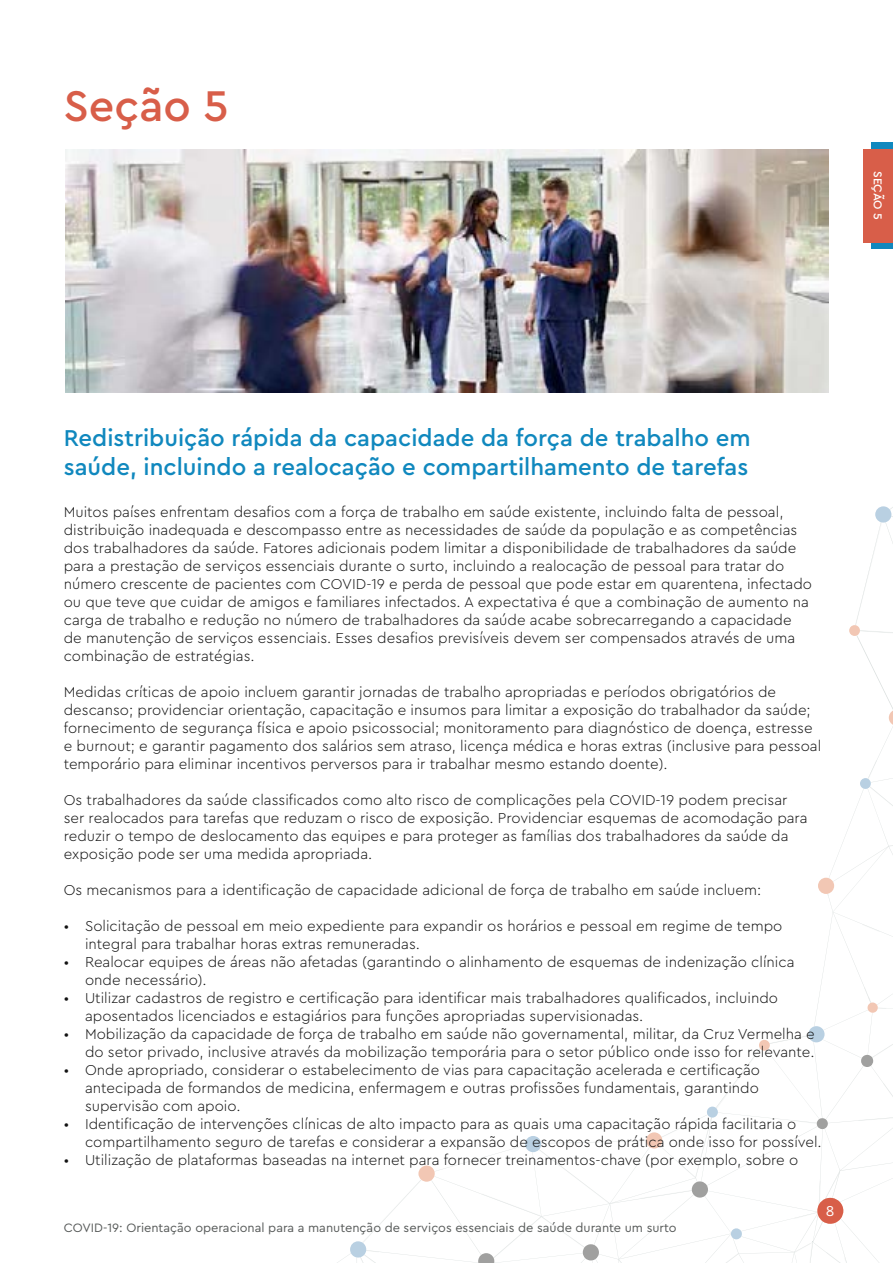
<style>
.page{position:relative;width:893px;height:1263px;background:#fff}
.page>*{position:absolute;margin:0;border:0;box-sizing:border-box;transform-origin:0 0}
.t1{font:500 45px "Cera Pro";color:#d85e49}
.t2{font:500 24px/28.8px "Cera Pro";color:#1088be}
.t3{font:300 15px/18px "Cera Pro";color:#121212}
.t4{font:15px "Cera Pro";color:#fff}
.t5{font:12.75px "Cera Pro";color:#585b5a}
.t6{font:500 12px "Cera Pro";color:#fff}
</style>
<div class="page">
<svg style="left:337px;top:506px;width:556px;height:757px"></svg>
<div style="left:872px;top:142px;width:21px;height:107px;background:#1088be"></div>
<div style="left:863px;top:149px;width:30px;height:93px;background:#d85e49"></div>
<img style="left:65px;top:150px;width:764px;height:243px">
<h1 class="t1" style="left:64px;top:76px;width:166px">Seção 5</h1>
<p class="t6" style="left:886px;top:171px;width:51px;rotate:90deg">Seção 5</p>
<h2 class="t2" style="left:64px;top:423px;width:688px">Redistribuição rápida da capacidade da força de trabalho em saúde, incluindo a realocação e compartilhamento de tarefas</h2>
<p class="t3" style="left:64px;top:502px;width:750px">Muitos países enfrentam desafios com a força de trabalho em saúde existente, incluindo falta de pessoal, distribuição inadequada e descompasso entre as necessidades de saúde da população e as competências dos trabalhadores da saúde. Fatores adicionais podem limitar a disponibilidade de trabalhadores da saúde para a prestação de serviços essenciais durante o surto, incluindo a realocação de pessoal para tratar do número crescente de pacientes com COVID-19 e perda de pessoal que pode estar em quarentena, infectado ou que teve que cuidar de amigos e familiares infectados. A expectativa é que a combinação de aumento na carga de trabalho e redução no número de trabalhadores da saúde acabe sobrecarregando a capacidade de manutenção de serviços essenciais. Esses desafios previsíveis devem ser compensados através de uma combinação de estratégias.</p>
<p class="t3" style="left:64px;top:682px;width:759px">Medidas críticas de apoio incluem garantir jornadas de trabalho apropriadas e períodos obrigatórios de descanso; providenciar orientação, capacitação e insumos para limitar a exposição do trabalhador da saúde; fornecimento de segurança física e apoio psicossocial; monitoramento para diagnóstico de doença, estresse e burnout; e garantir pagamento dos salários sem atraso, licença médica e horas extras (inclusive para pessoal temporário para eliminar incentivos perversos para ir trabalhar mesmo estando doente).</p>
<p class="t3" style="left:64px;top:790px;width:745px">Os trabalhadores da saúde classificados como alto risco de complicações pela COVID-19 podem precisar ser realocados para tarefas que reduzam o risco de exposição. Providenciar esquemas de acomodação para reduzir o tempo de deslocamento das equipes e para proteger as famílias dos trabalhadores da saúde da exposição pode ser uma medida apropriada.</p>
<p class="t3" style="left:64px;top:880px;width:699px">Os mecanismos para a identificação de capacidade adicional de força de trabalho em saúde incluem:</p>
<p class="t3" style="left:85px;top:916px;width:699px;text-indent:-21px">• Solicitação de pessoal em meio expediente para expandir os horários e pessoal em regime de tempo integral para trabalhar horas extras remuneradas.</p>
<p class="t3" style="left:85px;top:952px;width:711px;text-indent:-21px">• Realocar equipes de áreas não afetadas (garantindo o alinhamento de esquemas de indenização clínica onde necessário).</p>
<p class="t3" style="left:85px;top:988px;width:694px;text-indent:-21px">• Utilizar cadastros de registro e certificação para identificar mais trabalhadores qualificados, incluindo aposentados licenciados e estagiários para funções apropriadas supervisionadas.</p>
<p class="t3" style="left:64px;top:1024px;width:752px;text-align:right">• Mobilização da capacidade de força de trabalho em saúde não governamental, militar, da Cruz Vermelha e do setor privado, inclusive através da mobilização temporária para o setor público onde isso for relevante.</p>
<p class="t3" style="left:85px;top:1060px;width:676px;text-align:justify;text-indent:-21px">• Onde apropriado, considerar o estabelecimento de vias para capacitação acelerada e certificação antecipada de formandos de medicina, enfermagem e outras profissões fundamentais, garantindo supervisão com apoio.</p>
<p class="t3" style="left:85px;top:1114px;width:738px;text-indent:-21px">• Identificação de intervenções clínicas de alto impacto para as quais uma capacitação rápida facilitaria o compartilhamento seguro de tarefas e considerar a expansão de escopos de prática onde isso for possível.</p>
<p class="t3" style="left:64px;top:1150px;width:736px">• Utilização de plataformas baseadas na internet para fornecer treinamentos-chave (por exemplo, sobre o</p>
<p class="t5" style="left:64px;top:1219px;width:614px">COVID-19: Orientação operacional para a manutenção de serviços essenciais de saúde durante um surto</p>
<p class="t4" style="left:826px;top:1201px;width:10px">8</p>
</div>
